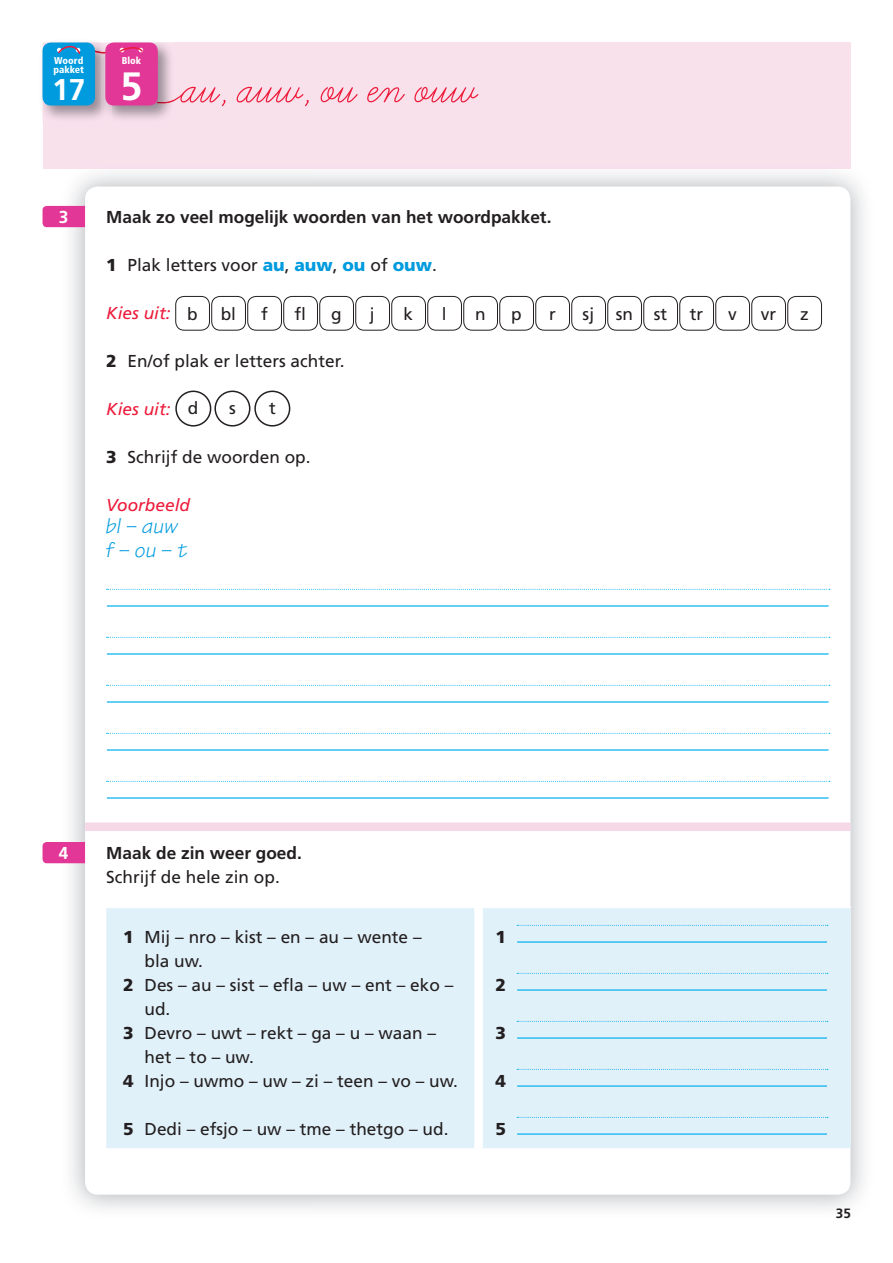
<style>
.page{position:relative;width:893px;height:1263px;background:#fff}
.page>*{position:absolute;margin:0;border:0;box-sizing:border-box;transform-origin:0 0}
.t1{font:55.5px "TMHT Vschrijfletter";color:#ed1a3a}
.t2{font:700 30px "Frutiger LT Std";color:#fff}
.t3{font:italic 22.5px/24px "Tekton TMH";letter-spacing:.015em;color:#009bde}
.t4{font:17.25px "Frutiger LT Std";color:#231f20}
.t5{font:700 17.25px "Frutiger LT Std";color:#231f20}
.t6{font:italic 17.25px "Frutiger LT Std";color:#ed1a3a}
.t7{font:900 17.25px "Frutiger LT Std";color:#231f20}
.t8{font:700 17.25px "Frutiger LT Std";color:#fff}
.t9{font:700 13.5px "Frutiger LT Std";color:#231f20}
.t10{font:900 condensed 9.9px/9px "Frutiger LT Std";color:#fff}
.s1{font-family:"Frutiger LT Std";font-weight:700;font-size:39.45px;color:#fff}
.s2{font-weight:900}
.s3{font-weight:900;color:#009bde}
.s4{font-style:normal;color:#231f20}
</style>
<div class="page">
<div style="left:43px;top:43px;width:807px;height:126px;background:#f9e1ec"></div>
<img style="left:824px;top:163px;width:40px;height:1046px">
<img style="left:824px;top:163px;width:26px;height:6px">
<div style="left:85px;top:187px;width:765px;height:1008px;background:#fff;border-radius:13px"></div>
<img style="left:42px;top:42px;width:59px;height:80px">
<img style="left:43px;top:43px;width:59px;height:79px">
<div style="left:43px;top:43px;width:52px;height:63px;background:#009bde;border-radius:9px"></div>
<svg style="left:57px;top:45px;width:24px;height:9px"></svg>
<div style="left:85px;top:822px;width:765px;height:9px;background:#f7d8e7"></div>
<div style="left:175px;top:296px;width:35px;height:35px;border:1px solid #231f20;border-radius:9px"></div>
<div style="left:571px;top:296px;width:35px;height:35px;border:1px solid #231f20;border-radius:9px"></div>
<div style="left:211px;top:296px;width:35px;height:35px;border:1px solid #231f20;border-radius:9px"></div>
<div style="left:607px;top:296px;width:35px;height:35px;border:1px solid #231f20;border-radius:9px"></div>
<div style="left:247px;top:296px;width:35px;height:35px;border:1px solid #231f20;border-radius:9px"></div>
<div style="left:643px;top:296px;width:35px;height:35px;border:1px solid #231f20;border-radius:9px"></div>
<div style="left:283px;top:296px;width:35px;height:35px;border:1px solid #231f20;border-radius:9px"></div>
<div style="left:679px;top:296px;width:35px;height:35px;border:1px solid #231f20;border-radius:9px"></div>
<div style="left:319px;top:296px;width:35px;height:35px;border:1px solid #231f20;border-radius:9px"></div>
<div style="left:715px;top:296px;width:35px;height:35px;border:1px solid #231f20;border-radius:9px"></div>
<div style="left:355px;top:296px;width:35px;height:35px;border:1px solid #231f20;border-radius:9px"></div>
<div style="left:751px;top:296px;width:35px;height:35px;border:1px solid #231f20;border-radius:9px"></div>
<div style="left:391px;top:296px;width:35px;height:35px;border:1px solid #231f20;border-radius:9px"></div>
<div style="left:787px;top:296px;width:35px;height:35px;border:1px solid #231f20;border-radius:9px"></div>
<div style="left:427px;top:296px;width:35px;height:35px;border:1px solid #231f20;border-radius:9px"></div>
<div style="left:499px;top:296px;width:35px;height:35px;border:1px solid #231f20;border-radius:9px"></div>
<div style="left:535px;top:296px;width:35px;height:35px;border:1px solid #231f20;border-radius:9px"></div>
<div style="left:463px;top:296px;width:35px;height:35px;border:1px solid #231f20;border-radius:9px"></div>
<div style="left:175px;top:391px;width:36px;height:36px;border:2px solid #231f20;border-radius:50%"></div>
<div style="left:214px;top:391px;width:36px;height:36px;border:2px solid #231f20;border-radius:50%"></div>
<div style="left:254px;top:391px;width:36px;height:36px;border:2px solid #231f20;border-radius:50%"></div>
<svg style="left:107px;top:589px;width:723px;height:1px"></svg>
<hr style="left:107px;top:605px;width:722px;height:2px;background:#00aeef">
<svg style="left:107px;top:637px;width:723px;height:1px"></svg>
<hr style="left:107px;top:653px;width:722px;height:2px;background:#00aeef">
<svg style="left:107px;top:685px;width:723px;height:1px"></svg>
<hr style="left:107px;top:701px;width:722px;height:2px;background:#00aeef">
<svg style="left:107px;top:733px;width:723px;height:1px"></svg>
<hr style="left:107px;top:749px;width:722px;height:2px;background:#00aeef">
<svg style="left:107px;top:781px;width:723px;height:1px"></svg>
<hr style="left:107px;top:797px;width:722px;height:2px;background:#00aeef">
<div style="left:106px;top:908px;width:745px;height:240px;background:#e1f1fa"></div>
<div style="left:474px;top:908px;width:9px;height:240px;background:#fff"></div>
<hr style="left:479px;top:907px;width:372px;height:1px;background:#fff">
<svg style="left:517px;top:925px;width:311px;height:1px"></svg>
<hr style="left:517px;top:941px;width:310px;height:2px;background:#00aeef">
<svg style="left:517px;top:973px;width:311px;height:1px"></svg>
<hr style="left:517px;top:989px;width:310px;height:2px;background:#00aeef">
<svg style="left:517px;top:1021px;width:311px;height:1px"></svg>
<hr style="left:517px;top:1037px;width:310px;height:2px;background:#00aeef">
<svg style="left:517px;top:1069px;width:311px;height:1px"></svg>
<hr style="left:517px;top:1085px;width:310px;height:2px;background:#00aeef">
<svg style="left:517px;top:1117px;width:311px;height:1px"></svg>
<hr style="left:517px;top:1133px;width:310px;height:2px;background:#00aeef">
<svg style="left:43px;top:206px;width:42px;height:21px"></svg>
<svg style="left:43px;top:842px;width:42px;height:21px"></svg>
<svg style="left:174px;top:93px;width:10px;height:8px"></svg>
<img style="left:102px;top:42px;width:72px;height:77px">
<svg style="left:94px;top:49px;width:11px;height:4px"></svg>
<img style="left:157px;top:100px;width:17px;height:3px">
<div style="left:105px;top:43px;width:53px;height:63px;background:#e23796;border-radius:9px"></div>
<svg style="left:119px;top:47px;width:25px;height:6px"></svg>
<p class="t10" style="left:53px;top:56px;width:32px">Woord pakket</p>
<h2 class="t2" style="left:52px;top:72px;width:35px">17</h2>
<p class="t10" style="left:122px;top:56px;width:21px">Blok</p>
<h1 class="t1" style="left:121px;top:63px;width:355px"><span class="s1">5</span> au, auw, ou en ouw</h1>
<p class="t8" style="left:59px;top:206px;width:11px">3</p>
<p class="t5" style="left:106px;top:206px;width:447px">Maak zo veel mogelijk woorden van het woordpakket.</p>
<p class="t4" style="left:106px;top:254px;width:332px"><span class="s2">1</span> Plak letters voor <span class="s3">au</span>, <span class="s3">auw</span>, <span class="s3">ou</span> of <span class="s3">ouw</span>.</p>
<p class="t6" style="left:106px;top:302px;width:93px">Kies uit: <span class="s4">b</span></p>
<p class="t4" style="left:221px;top:304px;width:17px">bl</p>
<p class="t4" style="left:261px;top:304px;width:8px">f</p>
<p class="t4" style="left:295px;top:304px;width:13px">fl</p>
<p class="t4" style="left:331px;top:304px;width:12px">g</p>
<p class="t4" style="left:370px;top:304px;width:6px">j</p>
<p class="t4" style="left:404px;top:304px;width:11px">k</p>
<p class="t4" style="left:442px;top:304px;width:6px">l</p>
<p class="t4" style="left:475px;top:304px;width:12px">n</p>
<p class="t4" style="left:511px;top:304px;width:12px">p</p>
<p class="t4" style="left:549px;top:304px;width:8px">r</p>
<p class="t4" style="left:583px;top:304px;width:13px">sj</p>
<p class="t4" style="left:616px;top:304px;width:53px">sn st</p>
<p class="t4" style="left:690px;top:304px;width:15px">tr</p>
<p class="t4" style="left:728px;top:304px;width:10px">v</p>
<p class="t4" style="left:761px;top:304px;width:17px">vr</p>
<p class="t4" style="left:800px;top:304px;width:10px">z</p>
<p class="t4" style="left:106px;top:350px;width:240px"><span class="s2">2</span> En/of plak er letters achter.</p>
<p class="t6" style="left:106px;top:398px;width:94px">Kies uit: <span class="s4">d</span></p>
<p class="t4" style="left:229px;top:398px;width:8px">s</p>
<p class="t4" style="left:269px;top:398px;width:8px">t</p>
<p class="t4" style="left:106px;top:446px;width:206px"><span class="s2">3</span> Schrijf de woorden op.</p>
<p class="t6" style="left:106px;top:494px;width:85px">Voorbeeld</p>
<h3 class="t3" style="left:106px;top:515px;width:83px">bl – auw f – ou – t</h3>
<p class="t8" style="left:59px;top:842px;width:11px">4</p>
<p class="t5" style="left:106px;top:842px;width:197px">Maak de zin weer goed.</p>
<p class="t4" style="left:106px;top:866px;width:175px">Schrijf de hele zin op.</p>
<p class="t4" style="left:123px;top:926px;width:300px"><span class="s2">1</span> Mij – nro – kist – en – au – wente –</p>
<p class="t4" style="left:145px;top:950px;width:60px">bla uw.</p>
<p class="t4" style="left:123px;top:974px;width:331px"><span class="s2">2</span> Des – au – sist – efla – uw – ent – eko –</p>
<p class="t4" style="left:145px;top:998px;width:27px">ud.</p>
<p class="t4" style="left:123px;top:1022px;width:314px"><span class="s2">3</span> Devro – uwt – rekt – ga – u – waan –</p>
<p class="t4" style="left:145px;top:1046px;width:111px">het – to – uw.</p>
<p class="t4" style="left:123px;top:1070px;width:336px"><span class="s2">4</span> Injo – uwmo – uw – zi – teen – vo – uw.</p>
<p class="t4" style="left:123px;top:1118px;width:327px"><span class="s2">5</span> Dedi – efsjo – uw – tme – thetgo – ud.</p>
<p class="t7" style="left:496px;top:926px;width:12px">1</p>
<p class="t7" style="left:496px;top:974px;width:12px">2</p>
<p class="t7" style="left:496px;top:1022px;width:12px">3</p>
<p class="t7" style="left:496px;top:1070px;width:12px">4</p>
<p class="t7" style="left:496px;top:1118px;width:12px">5</p>
<p class="t9" style="left:836px;top:1206px;width:17px">35</p>
</div>
